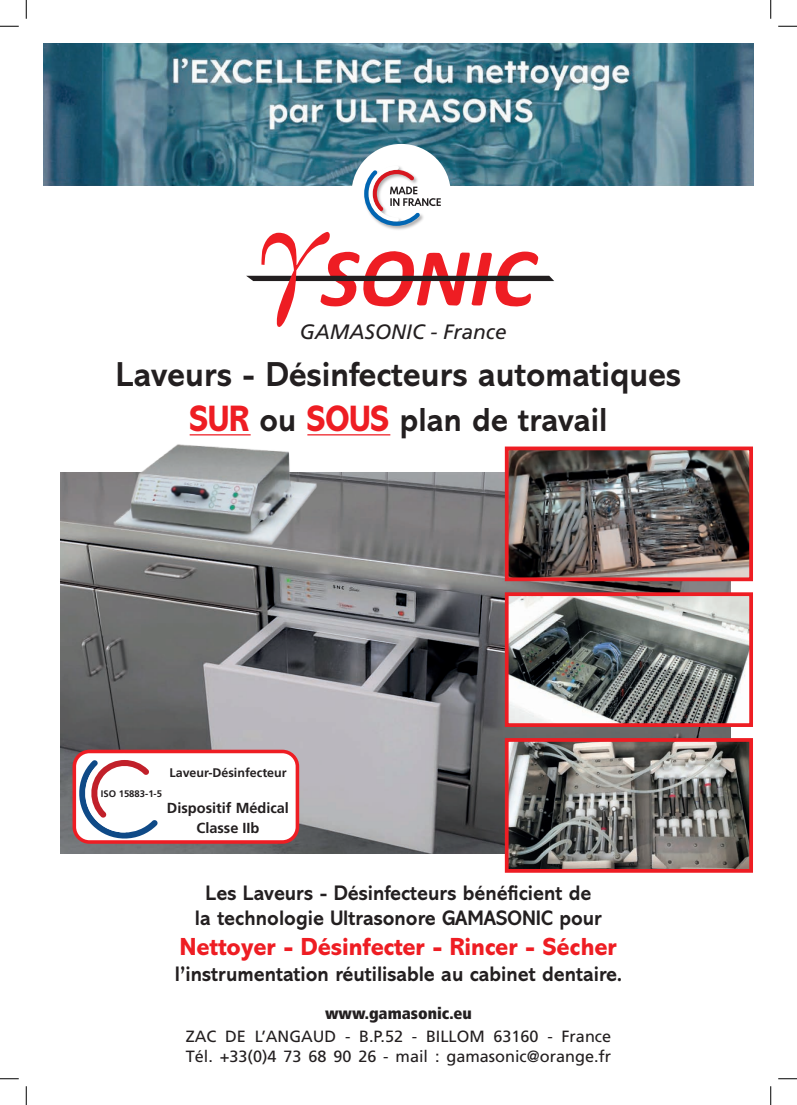
<style>
.page{position:relative;width:797px;height:1105px;background:#fff}
.page>*{position:absolute;margin:0;border:0;box-sizing:border-box;transform-origin:0 0}
.t1{font:700 35px "Abadi MT Pro";color:#231f20;scale:.95 1}
.t2{font:700 33.75px "Abadi MT Pro";color:#231f20;scale:.95 1}
.t3{font:800 25px "Abadi MT Pro";color:#ee1d23;scale:.95 1}
.t4{font:700 21.25px/25.5px "Abadi MT Pro";color:#231f20;text-align:center;scale:.95 1}
.t5{font:italic 20.75px "Frutiger LT Std";color:#231f20}
.t6{font:16.25px/19.5px "Frutiger";color:#231f20}
.t7{font:900 condensed 16.25px "Frutiger";color:#231f20}
.t8{font:700 14.5px/19.5px "Frutiger";color:#231f20;text-align:center}
.t9{font:700 12.5px "Frutiger";color:#231f20}
.t10{font:700 9.5px "Frutiger";color:#231f20}
.s1{font-weight:800;font-size:37.12px;color:#ee1d23}
</style>
<div class="page">
<svg style="left:246px;top:232px;width:308px;height:95px"></svg>
<img style="left:61px;top:473px;width:669px;height:381px">
<img style="left:106px;top:434px;width:218px;height:121px">
<div style="left:74px;top:751px;width:223px;height:91px;background:#fff;border-radius:15px"></div>
<div style="left:73px;top:750px;width:226px;height:94px;border:4px solid #ee1d23;border-radius:15px"></div>
<svg style="left:75px;top:754px;width:83px;height:89px"></svg>
<img style="left:44px;top:44px;width:709px;height:141px">
<hr style="left:190px;top:434px;width:61px;height:1px;background:#ee1d23">
<hr style="left:307px;top:434px;width:83px;height:1px;background:#ee1d23">
<div style="left:351px;top:144px;width:100px;height:99px;background:#fff;border-radius:50%"></div>
<div style="left:363px;top:165px;width:61px;height:66px;background:#231f20;opacity:.35"></div>
<svg style="left:364px;top:166px;width:77px;height:60px"></svg>
<img style="left:510px;top:451px;width:238px;height:125px">
<div style="left:505px;top:446px;width:248px;height:135px;border:4px solid #ee1d23"></div>
<img style="left:510px;top:597px;width:238px;height:125px">
<div style="left:505px;top:592px;width:248px;height:135px;border:4px solid #ee1d23"></div>
<img style="left:510px;top:743px;width:238px;height:125px">
<div style="left:505px;top:738px;width:248px;height:135px;border:4px solid #ee1d23"></div>
<svg style="left:0;top:25px;width:19px;height:2px"></svg>
<svg style="left:778px;top:25px;width:19px;height:2px"></svg>
<svg style="left:0;top:1078px;width:19px;height:1px"></svg>
<svg style="left:778px;top:1078px;width:19px;height:1px"></svg>
<svg style="left:25px;top:0;width:2px;height:19px"></svg>
<svg style="left:25px;top:1086px;width:2px;height:19px"></svg>
<svg style="left:770px;top:0;width:1px;height:19px"></svg>
<svg style="left:770px;top:1086px;width:1px;height:19px"></svg>
<p class="t5" style="left:300px;top:319px;width:208px">GAMASONIC - France</p>
<h1 class="t1" style="left:116px;top:354px;width:596px">Laveurs - Désinfecteurs automatiques</h1>
<h2 class="t2" style="left:189px;top:400px;width:441px"><span class="s1">SUR</span> ou <span class="s1">SOUS</span> plan de travail</h2>
<p class="t9" style="left:169px;top:765px;width:119px">Laveur-Désinfecteur</p>
<p class="t8" style="left:167px;top:799px;width:123px">Dispositif Médical<br>Classe IIb</p>
<p class="t10" style="left:101px;top:788px;width:63px">ISO 15883-1-5</p>
<p class="t4" style="left:195px;top:880px;width:430px">Les Laveurs - Désinfecteurs bénéficient de la technologie Ultrasonore GAMASONIC pour</p>
<p class="t3" style="left:180px;top:933px;width:461px">Nettoyer - Désinfecter - Rincer - Sécher</p>
<p class="t4" style="left:175px;top:961px;width:472px">l’instrumentation réutilisable au cabinet dentaire.</p>
<p class="t7" style="left:325px;top:1003px;width:148px">www.gamasonic.eu</p>
<p class="t6" style="left:186px;top:1027px;width:427px">ZAC DE L’ANGAUD - B.P.52 - BILLOM 63160 - France<br>Tél. +33(0)4 73 68 90 26 - mail : gamasonic@orange.fr</p>
</div>
